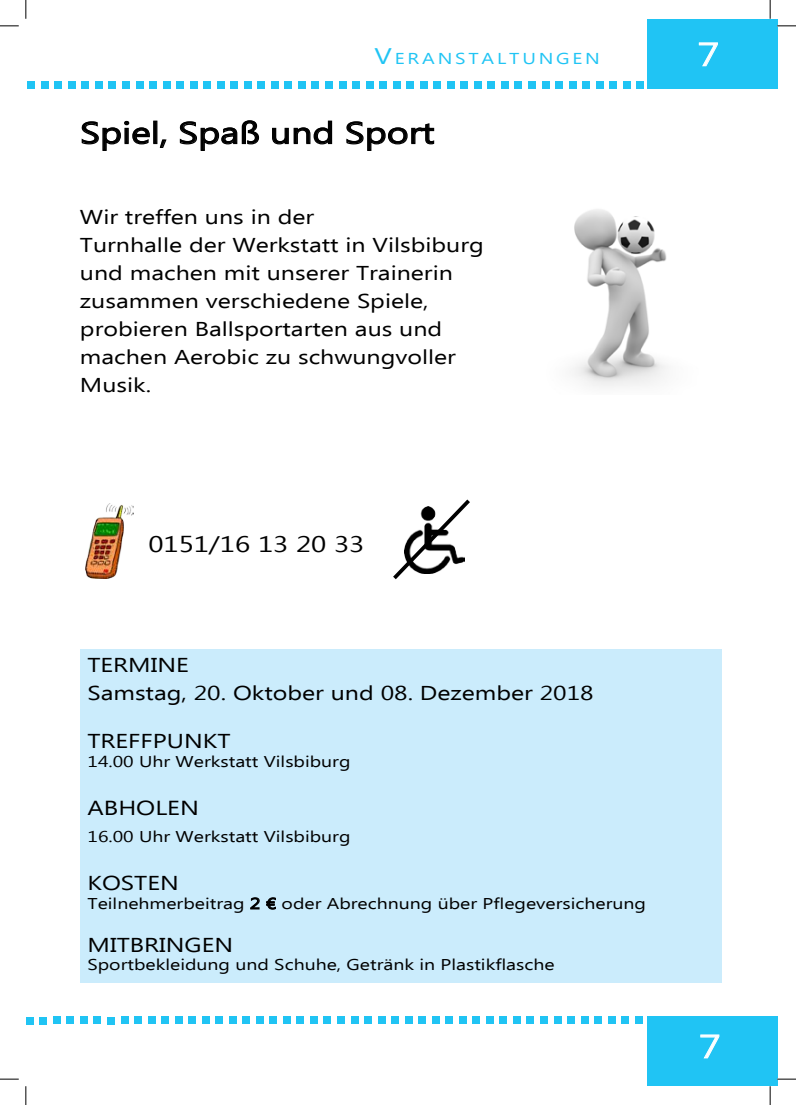
<style>
.page{position:relative;width:796px;height:1105px;background:#fff}
.page>*{position:absolute;margin:0;border:0;box-sizing:border-box;transform-origin:0 0}
.t1{font:30px "Ebrima";color:#000;scale:1.25 1}
.t2{font:30px "Euphemia CAS";color:#fff;scale:1.25 1}
.t3{font:22.5px "Ebrima";color:#000;scale:1.25 1}
.t4{font:20.25px "Ebrima";color:#000;scale:1.25 1}
.t5{font:20px/28px "Ebrima";color:#000;scale:1.25 1}
.t6{font:15.75px "Ebrima";letter-spacing:.145em;color:#20c4f4;scale:1.25 1}
.t7{font:15.62px "Ebrima";color:#000;scale:1.25 1}
.s1{font-size:22.5px}
</style>
<div class="page">
<div style="left:647px;top:19px;width:130px;height:69px;background:#20c4f4"></div>
<div style="left:636px;top:81px;width:8px;height:7px;background:#20c4f4"></div>
<div style="left:623px;top:81px;width:7px;height:7px;background:#20c4f4"></div>
<div style="left:609px;top:81px;width:8px;height:7px;background:#20c4f4"></div>
<div style="left:596px;top:81px;width:7px;height:7px;background:#20c4f4"></div>
<div style="left:582px;top:81px;width:8px;height:7px;background:#20c4f4"></div>
<div style="left:569px;top:81px;width:7px;height:7px;background:#20c4f4"></div>
<div style="left:555px;top:81px;width:8px;height:7px;background:#20c4f4"></div>
<div style="left:541px;top:81px;width:8px;height:7px;background:#20c4f4"></div>
<div style="left:528px;top:81px;width:8px;height:7px;background:#20c4f4"></div>
<div style="left:514px;top:81px;width:8px;height:7px;background:#20c4f4"></div>
<div style="left:501px;top:81px;width:8px;height:7px;background:#20c4f4"></div>
<div style="left:487px;top:81px;width:8px;height:7px;background:#20c4f4"></div>
<div style="left:474px;top:81px;width:8px;height:7px;background:#20c4f4"></div>
<div style="left:460px;top:81px;width:8px;height:7px;background:#20c4f4"></div>
<div style="left:447px;top:81px;width:8px;height:7px;background:#20c4f4"></div>
<div style="left:433px;top:81px;width:8px;height:7px;background:#20c4f4"></div>
<div style="left:420px;top:81px;width:8px;height:7px;background:#20c4f4"></div>
<div style="left:406px;top:81px;width:8px;height:7px;background:#20c4f4"></div>
<div style="left:393px;top:81px;width:7px;height:7px;background:#20c4f4"></div>
<div style="left:379px;top:81px;width:8px;height:7px;background:#20c4f4"></div>
<div style="left:311px;top:81px;width:8px;height:7px;background:#20c4f4"></div>
<div style="left:298px;top:81px;width:8px;height:7px;background:#20c4f4"></div>
<div style="left:284px;top:81px;width:8px;height:7px;background:#20c4f4"></div>
<div style="left:271px;top:81px;width:8px;height:7px;background:#20c4f4"></div>
<div style="left:366px;top:81px;width:7px;height:7px;background:#20c4f4"></div>
<div style="left:352px;top:81px;width:8px;height:7px;background:#20c4f4"></div>
<div style="left:339px;top:81px;width:7px;height:7px;background:#20c4f4"></div>
<div style="left:325px;top:81px;width:8px;height:7px;background:#20c4f4"></div>
<div style="left:257px;top:81px;width:8px;height:7px;background:#20c4f4"></div>
<div style="left:190px;top:81px;width:8px;height:7px;background:#20c4f4"></div>
<div style="left:176px;top:81px;width:8px;height:7px;background:#20c4f4"></div>
<div style="left:163px;top:81px;width:7px;height:7px;background:#20c4f4"></div>
<div style="left:149px;top:81px;width:8px;height:7px;background:#20c4f4"></div>
<div style="left:244px;top:81px;width:8px;height:7px;background:#20c4f4"></div>
<div style="left:230px;top:81px;width:8px;height:7px;background:#20c4f4"></div>
<div style="left:217px;top:81px;width:8px;height:7px;background:#20c4f4"></div>
<div style="left:203px;top:81px;width:8px;height:7px;background:#20c4f4"></div>
<div style="left:136px;top:81px;width:7px;height:7px;background:#20c4f4"></div>
<div style="left:122px;top:81px;width:8px;height:7px;background:#20c4f4"></div>
<div style="left:109px;top:81px;width:7px;height:7px;background:#20c4f4"></div>
<div style="left:95px;top:81px;width:8px;height:7px;background:#20c4f4"></div>
<div style="left:81px;top:81px;width:8px;height:7px;background:#20c4f4"></div>
<div style="left:68px;top:81px;width:8px;height:7px;background:#20c4f4"></div>
<div style="left:54px;top:81px;width:8px;height:7px;background:#20c4f4"></div>
<div style="left:41px;top:81px;width:8px;height:7px;background:#20c4f4"></div>
<div style="left:27px;top:81px;width:8px;height:7px;background:#20c4f4"></div>
<svg style="left:699px;top:42px;width:19px;height:25px"></svg>
<div style="left:647px;top:1016px;width:130px;height:69px;background:#20c4f4"></div>
<div style="left:635px;top:1016px;width:7px;height:7px;background:#20c4f4"></div>
<div style="left:621px;top:1016px;width:8px;height:7px;background:#20c4f4"></div>
<div style="left:608px;top:1016px;width:7px;height:7px;background:#20c4f4"></div>
<div style="left:594px;top:1016px;width:8px;height:7px;background:#20c4f4"></div>
<div style="left:581px;top:1016px;width:7px;height:7px;background:#20c4f4"></div>
<div style="left:567px;top:1016px;width:8px;height:7px;background:#20c4f4"></div>
<div style="left:554px;top:1016px;width:7px;height:7px;background:#20c4f4"></div>
<div style="left:540px;top:1016px;width:8px;height:7px;background:#20c4f4"></div>
<div style="left:526px;top:1016px;width:8px;height:7px;background:#20c4f4"></div>
<div style="left:513px;top:1016px;width:8px;height:7px;background:#20c4f4"></div>
<div style="left:499px;top:1016px;width:8px;height:7px;background:#20c4f4"></div>
<div style="left:486px;top:1016px;width:8px;height:7px;background:#20c4f4"></div>
<div style="left:472px;top:1016px;width:8px;height:7px;background:#20c4f4"></div>
<div style="left:459px;top:1016px;width:8px;height:7px;background:#20c4f4"></div>
<div style="left:445px;top:1016px;width:8px;height:7px;background:#20c4f4"></div>
<div style="left:432px;top:1016px;width:8px;height:7px;background:#20c4f4"></div>
<div style="left:418px;top:1016px;width:8px;height:7px;background:#20c4f4"></div>
<div style="left:405px;top:1016px;width:7px;height:7px;background:#20c4f4"></div>
<div style="left:391px;top:1016px;width:8px;height:7px;background:#20c4f4"></div>
<div style="left:378px;top:1016px;width:7px;height:7px;background:#20c4f4"></div>
<div style="left:310px;top:1016px;width:8px;height:7px;background:#20c4f4"></div>
<div style="left:296px;top:1016px;width:8px;height:7px;background:#20c4f4"></div>
<div style="left:283px;top:1016px;width:8px;height:7px;background:#20c4f4"></div>
<div style="left:269px;top:1016px;width:8px;height:7px;background:#20c4f4"></div>
<div style="left:364px;top:1016px;width:8px;height:7px;background:#20c4f4"></div>
<div style="left:351px;top:1016px;width:7px;height:7px;background:#20c4f4"></div>
<div style="left:337px;top:1016px;width:8px;height:7px;background:#20c4f4"></div>
<div style="left:323px;top:1016px;width:8px;height:7px;background:#20c4f4"></div>
<div style="left:256px;top:1016px;width:8px;height:7px;background:#20c4f4"></div>
<div style="left:188px;top:1016px;width:8px;height:7px;background:#20c4f4"></div>
<div style="left:175px;top:1016px;width:7px;height:7px;background:#20c4f4"></div>
<div style="left:161px;top:1016px;width:8px;height:7px;background:#20c4f4"></div>
<div style="left:148px;top:1016px;width:7px;height:7px;background:#20c4f4"></div>
<div style="left:242px;top:1016px;width:8px;height:7px;background:#20c4f4"></div>
<div style="left:229px;top:1016px;width:8px;height:7px;background:#20c4f4"></div>
<div style="left:215px;top:1016px;width:8px;height:7px;background:#20c4f4"></div>
<div style="left:202px;top:1016px;width:8px;height:7px;background:#20c4f4"></div>
<div style="left:134px;top:1016px;width:8px;height:7px;background:#20c4f4"></div>
<div style="left:121px;top:1016px;width:7px;height:7px;background:#20c4f4"></div>
<div style="left:107px;top:1016px;width:8px;height:7px;background:#20c4f4"></div>
<div style="left:93px;top:1016px;width:8px;height:7px;background:#20c4f4"></div>
<div style="left:80px;top:1016px;width:8px;height:7px;background:#20c4f4"></div>
<div style="left:66px;top:1016px;width:8px;height:7px;background:#20c4f4"></div>
<div style="left:53px;top:1016px;width:8px;height:7px;background:#20c4f4"></div>
<div style="left:39px;top:1016px;width:8px;height:7px;background:#20c4f4"></div>
<div style="left:26px;top:1016px;width:8px;height:7px;background:#20c4f4"></div>
<svg style="left:700px;top:1034px;width:19px;height:24px"></svg>
<svg style="left:81px;top:120px;width:69px;height:31px"></svg>
<div style="left:153px;top:121px;width:4px;height:23px;border:1px solid #000"></div>
<svg style="left:159px;top:139px;width:8px;height:9px"></svg>
<svg style="left:179px;top:120px;width:81px;height:31px"></svg>
<svg style="left:272px;top:120px;width:61px;height:25px"></svg>
<svg style="left:346px;top:121px;width:89px;height:30px"></svg>
<div style="left:80px;top:649px;width:641px;height:333px;background:#cbecfc"></div>
<svg style="left:250px;top:897px;width:10px;height:12px"></svg>
<svg style="left:266px;top:897px;width:10px;height:12px"></svg>
<img style="left:85px;top:503px;width:49px;height:75px">
<svg style="left:393px;top:499px;width:77px;height:81px"></svg>
<img style="left:573px;top:209px;width:94px;height:178px">
<svg style="left:0;top:25px;width:19px;height:2px"></svg>
<svg style="left:777px;top:25px;width:19px;height:2px"></svg>
<svg style="left:0;top:1078px;width:19px;height:1px"></svg>
<svg style="left:777px;top:1077px;width:19px;height:2px"></svg>
<svg style="left:25px;top:0;width:2px;height:19px"></svg>
<svg style="left:25px;top:1086px;width:2px;height:18px"></svg>
<svg style="left:769px;top:0;width:2px;height:19px"></svg>
<svg style="left:769px;top:1085px;width:2px;height:19px"></svg>
<p class="t6" style="left:374px;top:47px;width:182px"><span class="s1">V</span>ERANSTALTUNGEN</p>
<h1 class="t1" style="left:80px;top:111px;width:285px">Spiel, Spaß und Sport</h1>
<p class="t5" style="left:80px;top:204px;width:325px">Wir treffen uns in der<br>Turnhalle der Werkstatt in Vilsbiburg und machen mit unserer Trainerin zusammen verschiedene Spiele, probieren Ballsportarten aus und machen Aerobic zu schwungvoller<br>Musik.</p>
<h1 class="t2" style="left:697px;top:33px;width:19px">7</h1>
<p class="t3" style="left:148px;top:528px;width:174px">0151/16 13 20 33</p>
<p class="t5" style="left:87px;top:651px;width:406px">TERMINE<br>Samstag, 20. Oktober und 08. Dezember 2018</p>
<p class="t5" style="left:87px;top:727px;width:116px">TREFFPUNKT</p>
<p class="t7" style="left:87px;top:749px;width:212px">14.00 Uhr Werkstatt Vilsbiburg</p>
<p class="t4" style="left:87px;top:793px;width:91px">ABHOLEN</p>
<p class="t7" style="left:87px;top:825px;width:212px">16.00 Uhr Werkstatt Vilsbiburg</p>
<p class="t5" style="left:87px;top:870px;width:75px">KOSTEN</p>
<p class="t7" style="left:87px;top:892px;width:448px">Teilnehmerbeitrag 2 € oder Abrechnung über Pflegeversicherung</p>
<p class="t5" style="left:87px;top:931px;width:118px">MITBRINGEN</p>
<p class="t7" style="left:87px;top:953px;width:375px">Sportbekleidung und Schuhe, Getränk in Plastikflasche</p>
<h1 class="t2" style="left:699px;top:1024px;width:19px">7</h1>
</div>
